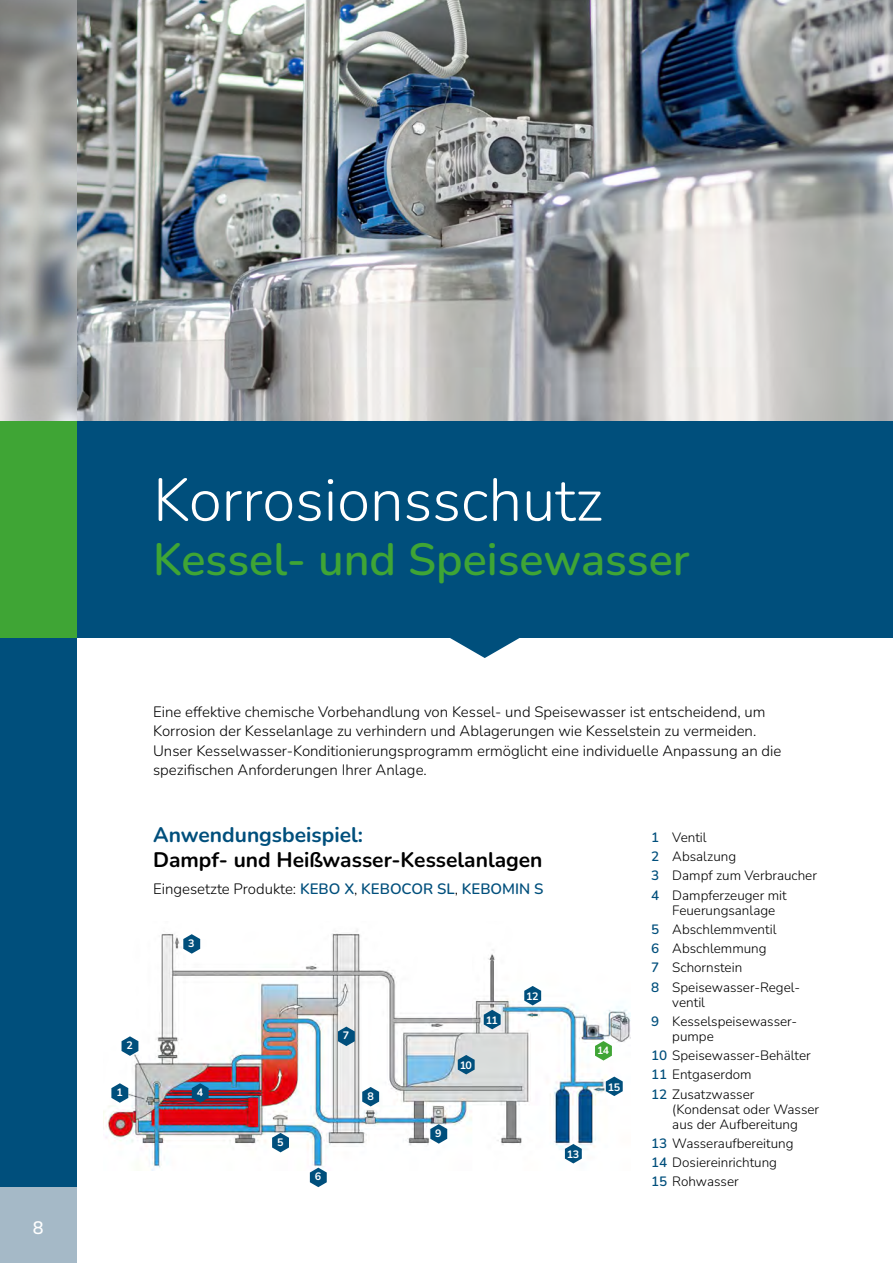
<style>
.page{position:relative;width:893px;height:1263px;background:#fff}
.page>*{position:absolute;margin:0;border:0;box-sizing:border-box;transform-origin:0 0}
.t1{font:300 60px "Nunito";color:#fff}
.t2{font:600 45px "Nunito";color:#3fa535}
.t3{font:700 21px "Nunito";color:#000}
.t4{font:700 21px "Nunito";color:#004f7c}
.t5{font:600 18px "Nunito";color:#fff}
.t6{font:300 15px/19.5px "Nunito";color:#000}
.t7{font:300 13.5px/19.2px "Nunito";color:#000}
.t8{font:700 10.65px "Nunito";letter-spacing:-.05em;color:#fff}
.t9{font:700 10.5px "Nunito";color:#fff}
.s1{font-weight:600;color:#004f7c}
</style>
<div class="page">
<img style="left:77px;top:0;width:816px;height:421px">
<div style="left:0;top:1186px;width:77px;height:77px;background:#a5b9c7"></div>
<img style="left:104px;top:930px;width:527px;height:241px">
<svg style="left:111px;top:1083px;width:17px;height:20px"></svg>
<svg style="left:122px;top:1036px;width:16px;height:20px"></svg>
<svg style="left:183px;top:934px;width:17px;height:20px"></svg>
<svg style="left:192px;top:1083px;width:17px;height:20px"></svg>
<svg style="left:272px;top:1133px;width:17px;height:19px"></svg>
<svg style="left:310px;top:1168px;width:17px;height:19px"></svg>
<svg style="left:338px;top:1026px;width:17px;height:20px"></svg>
<svg style="left:362px;top:1087px;width:17px;height:19px"></svg>
<svg style="left:458px;top:1055px;width:17px;height:19px"></svg>
<svg style="left:484px;top:1010px;width:17px;height:19px"></svg>
<svg style="left:524px;top:986px;width:17px;height:19px"></svg>
<svg style="left:565px;top:1144px;width:17px;height:19px"></svg>
<svg style="left:606px;top:1076px;width:17px;height:20px"></svg>
<svg style="left:595px;top:1041px;width:17px;height:19px"></svg>
<svg style="left:430px;top:1124px;width:17px;height:19px"></svg>
<div style="left:77px;top:421px;width:816px;height:217px;background:#004f7c"></div>
<div style="left:0;top:632px;width:77px;height:554px;background:#004f7c"></div>
<img style="left:0;top:0;width:77px;height:421px">
<div style="left:0;top:421px;width:77px;height:217px;background:#3fa535"></div>
<svg style="left:450px;top:638px;width:70px;height:20px"></svg>
<p class="t5" style="left:33px;top:1215px;width:12px">8</p>
<h1 class="t1" style="left:153px;top:458px;width:451px">Korrosionsschutz</h1>
<h2 class="t2" style="left:153px;top:527px;width:538px">Kessel- und Speisewasser</h2>
<p class="t8" style="left:126px;top:1038px;width:8px">2</p>
<p class="t8" style="left:116px;top:1085px;width:8px">1</p>
<p class="t6" style="left:153px;top:701px;width:630px">Eine effektive chemische Vorbehandlung von Kessel- und Speisewasser ist entscheidend, um Korrosion der Kesselanlage zu verhindern und Ablagerungen wie Kesselstein zu vermeiden.<br>Unser Kesselwasser-Konditionierungsprogramm ermöglicht eine individuelle Anpassung an die spezifischen Anforderungen Ihrer Anlage.</p>
<h3 class="t4" style="left:153px;top:820px;width:211px">Anwendungsbeispiel:</h3>
<h3 class="t3" style="left:153px;top:845px;width:391px">Dampf- und Heißwasser-Kesselanlagen</h3>
<p class="t6" style="left:153px;top:879px;width:392px">Eingesetzte Produkte: <span class="s1">KEBO X</span>, <span class="s1">KEBOCOR SL</span>, <span class="s1">KEBOMIN S</span></p>
<p class="t8" style="left:188px;top:936px;width:8px">3</p>
<p class="t8" style="left:197px;top:1085px;width:8px">4</p>
<p class="t8" style="left:277px;top:1134px;width:8px">5</p>
<p class="t8" style="left:343px;top:1028px;width:8px">7</p>
<p class="t8" style="left:367px;top:1088px;width:8px">8</p>
<p class="t8" style="left:315px;top:1169px;width:8px">6</p>
<p class="t8" style="left:460px;top:1058px;width:14px">10</p>
<p class="t8" style="left:486px;top:1013px;width:14px">11</p>
<p class="t8" style="left:435px;top:1126px;width:8px">9</p>
<p class="t8" style="left:526px;top:989px;width:14px">12</p>
<p class="t9" style="left:597px;top:1043px;width:14px">14</p>
<p class="t8" style="left:608px;top:1079px;width:14px">15</p>
<p class="t8" style="left:567px;top:1147px;width:14px">13</p>
<p class="t7" style="left:651px;top:827px;width:167px"><span class="s1">1</span> Ventil<br><span class="s1">2</span> Absalzung<br><span class="s1">3</span> Dampf zum Verbraucher<br><span class="s1">4</span> Dampferzeuger mit</p>
<p class="t7" style="left:651px;top:900px;width:151px;text-indent:21px">Feuerungsanlage<br><span class="s1">5</span> Abschlemmventil<br><span class="s1">6</span> Abschlemmung<br><span class="s1">7</span> Schornstein<br><span class="s1">8</span> Speisewasser-Regel-</p>
<p class="t7" style="left:651px;top:992px;width:148px;text-indent:21px">ventil<br><span class="s1">9</span> Kesselspeisewasser-</p>
<p class="t7" style="left:651px;top:1026px;width:161px;text-indent:21px">pumpe<br><span class="s1">10</span> Speisewasser-Behälter<br><span class="s1">11</span> Entgaserdom<br><span class="s1">12</span> Zusatzwasser</p>
<p class="t7" style="left:672px;top:1101px;width:148px;line-height:15px">(Kondensat oder Wasser aus der Aufbereitung</p>
<p class="t7" style="left:651px;top:1133px;width:144px"><span class="s1">13</span> Wasseraufbereitung<br><span class="s1">14</span> Dosiereinrichtung<br><span class="s1">15</span> Rohwasser</p>
</div>
